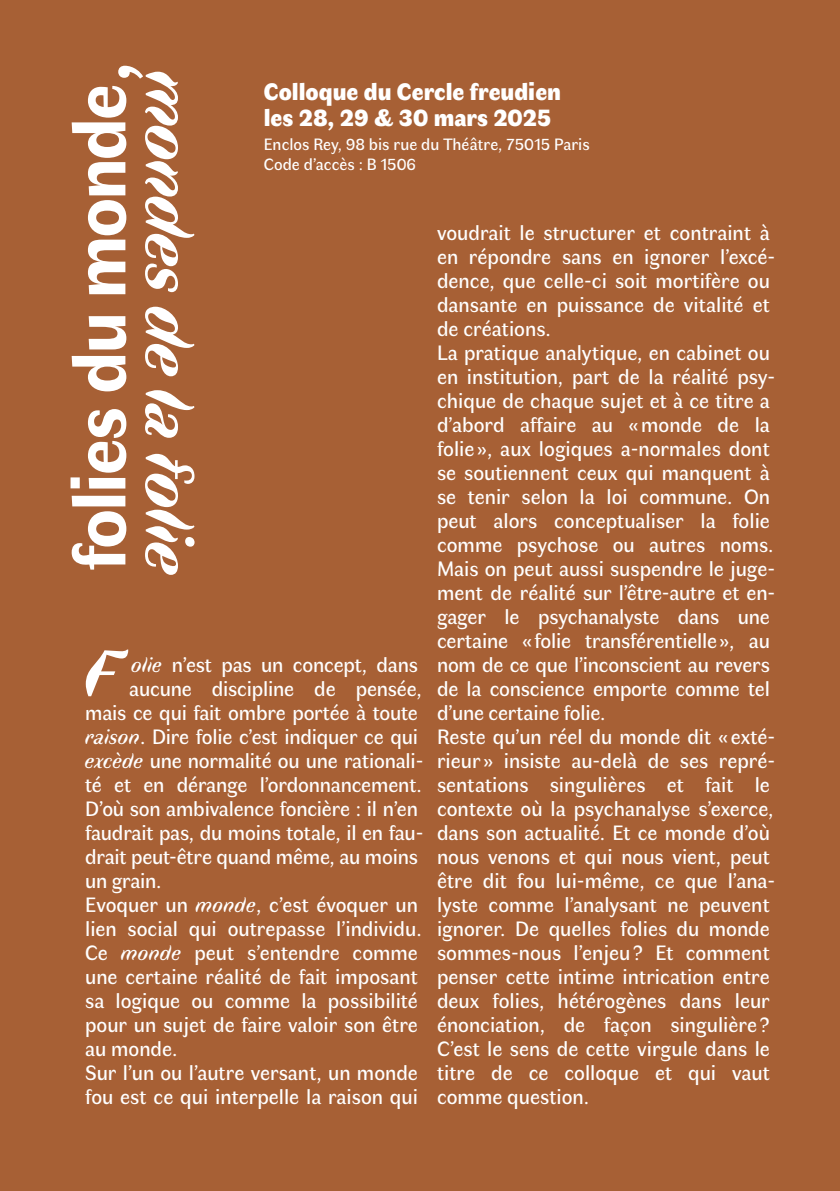
<style>
.page{position:relative;width:840px;height:1191px;background:#fff}
.page>*{position:absolute;margin:0;border:0;box-sizing:border-box;transform-origin:0 0}
.t1{font:700 75.6px "Faune Text";letter-spacing:-.03em;color:#fff}
.t2{font:italic 700 68.6px "Faune Display";letter-spacing:-.04em;color:#fff}
.t3{font:italic 700 66.6px "Faune Display";color:#fff}
.t4{font:900 24.2px/26px "Faune Display";color:#fff}
.t5{font:21px/24px "Faune Text";letter-spacing:-.005em;color:#fff}
.t6{font:16.6px/20px "Faune Text";color:#fff}
.s1{font-size:78.4px}
.s2{font-style:italic}
</style>
<div class="page">
<div style="left:0;top:0;width:839px;height:1191px;background:#a76035"></div>
<h1 class="t1" style="left:44px;top:570px;width:511px;rotate:-90deg">folies du monde<span class="s1">,</span></h1>
<h2 class="t2" style="left:220px;top:72px;width:507px;rotate:90deg">mondes de la folie</h2>
<p class="t4" style="left:264px;top:77px;width:298px">Colloque du Cercle freudien les 28, 29 &amp; 30 mars 2025</p>
<p class="t6" style="left:264px;top:133px;width:327px">Enclos Rey, 98 bis rue du Théâtre, 75015 Paris<br>Code d’accès : B 1506</p>
<p class="t5" style="left:437px;top:219px;width:339px">voudrait le structurer et contraint à en répondre sans en ignorer l’excé&shy;dence, que celle-ci soit mortifère ou dansante en puissance de vitalité et de créations.<br>La pratique analytique, en cabinet ou en institution, part de la réalité psy&shy;chique de chaque sujet et à ce titre a d’abord affaire au «monde de la folie», aux logiques a-normales dont se soutiennent ceux qui manquent à se tenir selon la loi commune. On peut alors conceptualiser la folie comme psychose ou autres noms.<br>Mais on peut aussi suspendre le juge&shy;ment de réalité sur l’être-autre et en&shy;gager le psychanalyste dans une certaine «folie transférentielle», au nom de ce que l’inconscient au revers de la conscience emporte comme tel d’une certaine folie.<br>Reste qu’un réel du monde dit «exté&shy;rieur» insiste au-delà de ses repré&shy;sentations singulières et fait le contexte où la psychanalyse s’exerce, dans son actualité. Et ce monde d’où nous venons et qui nous vient, peut être dit fou lui-même, ce que l’ana&shy;lyste comme l’analysant ne peuvent ignorer. De quelles folies du monde sommes-nous l’enjeu? Et comment penser cette intime intrication entre deux folies, hétérogènes dans leur énonciation, de façon singulière?<br>C’est le sens de cette virgule dans le titre de ce colloque et qui vaut comme question.</p>
<h3 class="t3" style="left:84px;top:624px;width:38px">F</h3>
<p class="t5" style="left:131px;top:651px;width:288px"><span class="s2">olie</span> n’est pas un concept, dans</p>
<p class="t5" style="left:129px;top:675px;width:294px">aucune discipline de pensée,</p>
<p class="t5" style="left:85px;top:699px;width:334px">mais ce qui fait ombre portée à toute</p>
<p class="t5" style="left:85px;top:723px;width:334px"><span class="s2">raison</span>. Dire folie c’est indiquer ce qui</p>
<p class="t5" style="left:85px;top:747px;width:339px"><span class="s2">excède</span> une normalité ou une rationali-</p>
<p class="t5" style="left:85px;top:771px;width:338px">té et en dérange l’ordonnancement.</p>
<p class="t5" style="left:85px;top:795px;width:334px">D’où son ambivalence foncière : il n’en</p>
<p class="t5" style="left:85px;top:819px;width:339px">faudrait pas, du moins totale, il en fau-</p>
<p class="t5" style="left:85px;top:843px;width:334px">drait peut-être quand même, au moins</p>
<p class="t5" style="left:85px;top:867px;width:78px">un grain.</p>
<p class="t5" style="left:85px;top:891px;width:334px">Evoquer un <span class="s2">monde</span>, c’est évoquer un</p>
<p class="t5" style="left:85px;top:915px;width:338px">lien social qui outrepasse l’individu.</p>
<p class="t5" style="left:85px;top:939px;width:334px">Ce <span class="s2">monde</span> peut s’entendre comme</p>
<p class="t5" style="left:85px;top:963px;width:334px">une certaine réalité de fait imposant</p>
<p class="t5" style="left:85px;top:987px;width:334px">sa logique ou comme la possibilité</p>
<p class="t5" style="left:85px;top:1011px;width:334px">pour un sujet de faire valoir son être</p>
<p class="t5" style="left:85px;top:1035px;width:94px">au monde.</p>
<p class="t5" style="left:85px;top:1059px;width:334px">Sur l’un ou l’autre versant, un monde</p>
<p class="t5" style="left:85px;top:1083px;width:334px">fou est ce qui interpelle la raison qui</p>
</div>
